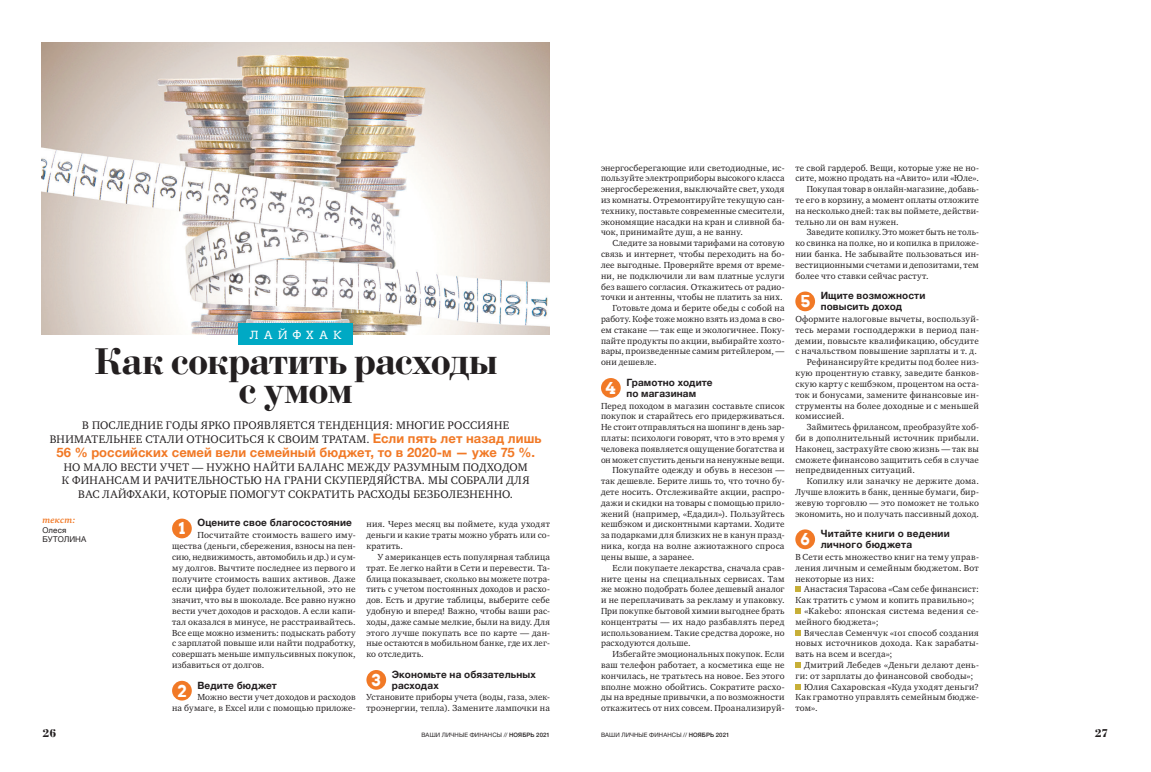
<style>
.page{position:relative;width:1151px;height:772px;background:#fff}
.page>*{position:absolute;margin:0;border:0;box-sizing:border-box;transform-origin:0 0}
.TITUL-1_big_Bodoni{font:700 39.2px/29px "Bodoni C";letter-spacing:-.01em;color:#231f20;text-align:center}
.t1{font:700 16.4px "Arvo";color:#fff}
.LEED-1_big_Charter{font:700 13px "Helvetica Neue";letter-spacing:.005em;color:#f17926}
.t2{font:700 12px "Bodoni C";color:#231f20}
.LEED-1_big_Charter-2{font:11.3px/13.5px "Charter OSC";letter-spacing:.035em;color:#231f20;text-align:center}
.RUBRIKA_big{font:11.2px "Arvo";letter-spacing:.47em;color:#fff}
.TEXT_podzagolovok{font:700 10px/10.8px "Helvetica Neue";letter-spacing:.015em;color:#231f20}
.TEXT_Charter{font:9px/10.8px "Charter OSC";letter-spacing:.02em;color:#231f20;text-align:justify}
.DOP_Helvetica_light{font:italic 700 9px "Charter OSC";letter-spacing:.02em;color:#f17926}
.DOP_Helvetica_light-2{font:8px/9.6px "Helvetica Neue";letter-spacing:.005em;color:#231f20}
.t3{font:6px "Helvetica Neue";letter-spacing:.015em;color:#231f20}
.s1{font-family:"Helvetica Neue";font-weight:700;font-size:13px;color:#f17926}
.s2{font-weight:500}
</style>
<div class="page">
<img style="left:41px;top:43px;width:509px;height:291px">
<div style="left:238px;top:323px;width:115px;height:21px;background:#00a9c4"></div>
<div style="left:172px;top:518px;width:20px;height:20px;background:#f17926;border-radius:50%"></div>
<div style="left:172px;top:680px;width:20px;height:20px;background:#f17926;border-radius:50%"></div>
<div style="left:366px;top:669px;width:20px;height:20px;background:#f17926;border-radius:50%"></div>
<div style="left:601px;top:378px;width:20px;height:19px;background:#f17926;border-radius:50%"></div>
<div style="left:795px;top:291px;width:20px;height:20px;background:#f17926;border-radius:50%"></div>
<div style="left:795px;top:529px;width:20px;height:19px;background:#f17926;border-radius:50%"></div>
<svg style="left:795px;top:586px;width:6px;height:6px"></svg>
<svg style="left:795px;top:608px;width:6px;height:5px"></svg>
<svg style="left:795px;top:630px;width:6px;height:5px"></svg>
<svg style="left:795px;top:662px;width:6px;height:5px"></svg>
<svg style="left:795px;top:684px;width:6px;height:5px"></svg>
<p class="RUBRIKA_big" style="left:250px;top:327px;width:93px">лайфхак</p>
<p class="TITUL-1_big_Bodoni" style="left:94px;top:350px;width:405px">Как сократить расходы с умом</p>
<p class="LEED-1_big_Charter-2" style="left:50px;top:417px;width:493px;line-height:14px">В ПОСЛЕДНИЕ ГОДЫ ЯРКО ПРОЯВЛЯЕТСЯ ТЕНДЕНЦИЯ: МНОГИЕ РОССИЯНЕ<br>ВНИМАТЕЛЬНЕЕ СТАЛИ ОТНОСИТЬСЯ К СВОИМ ТРАТАМ. <span class="s1">Если пять лет назад лишь</span></p>
<p class="LEED-1_big_Charter" style="left:56px;top:441px;width:480px">56 % российских семей вели семейный бюджет, то в 2020-м — уже 75 %.</p>
<p class="LEED-1_big_Charter-2" style="left:62px;top:460px;width:469px">НО МАЛО ВЕСТИ УЧЕТ — НУЖНО НАЙТИ БАЛАНС МЕЖДУ РАЗУМНЫМ ПОДХОДОМ<br>К ФИНАНСАМ И РАЧИТЕЛЬНОСТЬЮ НА ГРАНИ СКУПЕРДЯЙСТВА. МЫ СОБРАЛИ ДЛЯ<br>ВАС ЛАЙФХАКИ, КОТОРЫЕ ПОМОГУТ СОКРАТИТЬ РАСХОДЫ БЕЗБОЛЕЗНЕННО.</p>
<p class="DOP_Helvetica_light" style="left:43px;top:515px;width:34px">текст:</p>
<p class="DOP_Helvetica_light-2" style="left:43px;top:525px;width:45px">Олеся<br>БУТОЛИНА</p>
<p class="t1" style="left:179px;top:517px;width:8px">1</p>
<p class="TEXT_podzagolovok" style="left:197px;top:517px;width:156px">Оцените свое благосостояние</p>
<p class="TEXT_Charter" style="left:172px;top:529px;width:185px;text-indent:25px">Посчитайте стоимость вашего иму&shy;щества (деньги, сбережения, взносы на пен&shy;сию, недвижимость, автомобиль и др.) и сум&shy;му долгов. Вычтите последнее из первого и получите стоимость ваших активов. Даже если цифра будет положительной, это не значит, что вы в шоколаде. Все равно нужно вести учет доходов и расходов. А если капи&shy;тал оказался в минусе, не расстраивайтесь.<br>Все еще можно изменить: подыскать работу с зарплатой повыше или найти подработку, совершать меньше импульсивных покупок, избавиться от долгов.</p>
<p class="t1" style="left:177px;top:679px;width:11px">2</p>
<p class="TEXT_podzagolovok" style="left:197px;top:679px;width:81px">Ведите бюджет</p>
<p class="TEXT_Charter" style="left:172px;top:691px;width:185px;text-align:right">Можно вести учет доходов и расходов<br>на бумаге, в Excel или с помощью приложе-</p>
<p class="TEXT_Charter" style="left:366px;top:518px;width:185px">ния. Через месяц вы поймете, куда уходят деньги и какие траты можно убрать или со&shy;кратить.</p>
<p class="TEXT_Charter" style="left:366px;top:551px;width:185px;text-indent:11px">У американцев есть популярная таблица трат. Ее легко найти в Сети и перевести. Та&shy;блица показывает, сколько вы можете потра&shy;тить с учетом постоянных доходов и расхо&shy;дов. Есть и другие таблицы, выберите себе удобную и вперед! Важно, чтобы ваши рас&shy;ходы, даже самые мелкие, были на виду. Для этого лучше покупать все по карте — дан&shy;ные остаются в мобильном банке, где их лег&shy;ко отследить.</p>
<p class="t1" style="left:372px;top:669px;width:10px">3</p>
<p class="TEXT_podzagolovok" style="left:392px;top:668px;width:146px">Экономьте на обязательных расходах</p>
<p class="TEXT_Charter" style="left:366px;top:691px;width:185px">Установите приборы учета (воды, газа, элек&shy;троэнергии, тепла). Замените лампочки на</p>
<p class="TEXT_Charter" style="left:601px;top:162px;width:185px">энергосберегающие или светодиодные, ис&shy;пользуйте электроприборы высокого класса энергосбережения, выключайте свет, уходя из комнаты. Отремонтируйте текущую сан&shy;технику, поставьте современные смесители, экономящие насадки на кран и сливной ба&shy;чок, принимайте душ, а не ванну.</p>
<p class="TEXT_Charter" style="left:601px;top:238px;width:185px;text-indent:11px">Следите за новыми тарифами на сотовую связь и интернет, чтобы переходить на бо&shy;лее выгодные. Проверяйте время от време&shy;ни, не подключили ли вам платные услуги без вашего согласия. Откажитесь от радио&shy;точки и антенны, чтобы не платить за них.</p>
<p class="TEXT_Charter" style="left:601px;top:302px;width:185px;text-indent:11px">Готовьте дома и берите обеды с собой на работу. Кофе тоже можно взять из дома в сво&shy;ем стакане — так еще и экологичнее. Поку&shy;пайте продукты по акции, выбирайте хозто&shy;вары, произведенные самим ритейлером, — они дешевле.</p>
<p class="t1" style="left:606px;top:377px;width:11px">4</p>
<p class="TEXT_podzagolovok" style="left:626px;top:377px;width:88px">Грамотно ходите по магазинам</p>
<p class="TEXT_Charter" style="left:601px;top:400px;width:185px">Перед походом в магазин составьте список покупок и старайтесь его придерживаться.<br>Не стоит отправляться на шопинг в день зар&shy;платы: психологи говорят, что в это время у человека появляется ощущение богатства и он может спустить деньги на ненужные вещи.</p>
<p class="TEXT_Charter" style="left:601px;top:464px;width:185px;text-indent:11px">Покупайте одежду и обувь в несезон — так дешевле. Берите лишь то, что точно бу&shy;дете носить. Отслеживайте акции, распро&shy;дажи и скидки на товары с помощью прило&shy;жений (например, «Едадил»). Пользуйтесь кешбэком и дисконтными картами. Ходите за подарками для близких не в канун празд&shy;ника, когда на волне ажиотажного спроса цены выше, а заранее.</p>
<p class="TEXT_Charter" style="left:601px;top:562px;width:185px;text-indent:11px">Если покупаете лекарства, сначала срав&shy;ните цены на специальных сервисах. Там же можно подобрать более дешевый аналог и не переплачивать за рекламу и упаковку.<br>При покупке бытовой химии выгоднее брать концентраты — их надо разбавлять перед использованием. Такие средства дороже, но расходуются дольше.</p>
<p class="TEXT_Charter" style="left:601px;top:648px;width:185px;text-indent:11px">Избегайте эмоциональных покупок. Если ваш телефон работает, а косметика еще не кончилась, не тратьтесь на новое. Без этого вполне можно обойтись. Сократите расхо&shy;ды на вредные привычки, а по возможности откажитесь от них совсем. Проанализируй-</p>
<p class="TEXT_Charter" style="left:795px;top:162px;width:185px">те свой гардероб. Вещи, которые уже не но&shy;сите, можно продать на «Авито» или «Юле».</p>
<p class="TEXT_Charter" style="left:795px;top:184px;width:185px;text-indent:11px">Покупая товар в онлайн-магазине, добавь&shy;те его в корзину, а момент оплаты отложите на несколько дней: так вы поймете, действи&shy;тельно ли он вам нужен.</p>
<p class="TEXT_Charter" style="left:795px;top:227px;width:185px;text-indent:11px">Заведите копилку. Это может быть не толь&shy;ко свинка на полке, но и копилка в приложе&shy;нии банка. Не забывайте пользоваться ин&shy;вестиционными счетами и депозитами, тем более что ставки сейчас растут.</p>
<p class="t1" style="left:800px;top:291px;width:11px">5</p>
<p class="TEXT_podzagolovok" style="left:821px;top:290px;width:106px">Ищите возможности повысить доход</p>
<p class="TEXT_Charter" style="left:795px;top:313px;width:185px">Оформите налоговые вычеты, воспользуй&shy;тесь мерами господдержки в период пан&shy;демии, повысьте квалификацию, обсудите с начальством повышение зарплаты и т. д.</p>
<p class="TEXT_Charter" style="left:795px;top:356px;width:185px;text-indent:11px">Рефинансируйте кредиты под более низ&shy;кую процентную ставку, заведите банков&shy;скую карту с кешбэком, процентом на оста&shy;ток и бонусами, замените финансовые ин&shy;струменты на более доходные и с меньшей комиссией.</p>
<p class="TEXT_Charter" style="left:795px;top:421px;width:185px;text-indent:11px">Займитесь фрилансом, преобразуйте хоб&shy;би в дополнительный источник прибыли.<br>Наконец, застрахуйте свою жизнь — так вы сможете финансово защитить себя в случае непредвиденных ситуаций.</p>
<p class="TEXT_Charter" style="left:795px;top:475px;width:185px;text-indent:11px">Копилку или заначку не держите дома.<br>Лучше вложить в банк, ценные бумаги, бир&shy;жевую торговлю — это поможет не только экономить, но и получать пассивный доход.</p>
<p class="t1" style="left:800px;top:528px;width:11px">6</p>
<p class="TEXT_podzagolovok" style="left:821px;top:528px;width:131px">Читайте книги о ведении личного бюджета</p>
<p class="TEXT_Charter" style="left:795px;top:551px;width:185px">В Сети есть множество книг на тему управ&shy;ления личным и семейным бюджетом. Вот некоторые из них:</p>
<p class="TEXT_Charter" style="left:795px;top:583px;width:185px;text-indent:9px">Анастасия Тарасова «Сам себе финансист:<br>Как тратить с умом и копить правильно»;</p>
<p class="TEXT_Charter" style="left:795px;top:605px;width:185px;text-indent:9px">«Kakebo: японская система ведения се&shy;мейного бюджета»;</p>
<p class="TEXT_Charter" style="left:795px;top:626px;width:185px;text-indent:9px">Вячеслав Семенчук «101 способ создания новых источников дохода. Как зарабаты&shy;вать на всем и всегда»;</p>
<p class="TEXT_Charter" style="left:795px;top:659px;width:185px;text-indent:9px">Дмитрий Лебедев «Деньги делают день&shy;ги: от зарплаты до финансовой свободы»;</p>
<p class="TEXT_Charter" style="left:795px;top:680px;width:185px;text-indent:9px">Юлия Сахаровская «Куда уходят деньги?<br>Как грамотно управлять семейным бюдже&shy;том».</p>
<h3 class="t2" style="left:43px;top:726px;width:15px">26</h3>
<p class="t3" style="left:421px;top:730px;width:130px">ВАШИ ЛИЧНЫЕ ФИНАНСЫ // <span class="s2">НОЯБРЬ 2021</span></p>
<p class="t3" style="left:601px;top:730px;width:130px">ВАШИ ЛИЧНЫЕ ФИНАНСЫ // <span class="s2">НОЯБРЬ 2021</span></p>
<h3 class="t2" style="left:1095px;top:726px;width:15px">27</h3>
</div>
